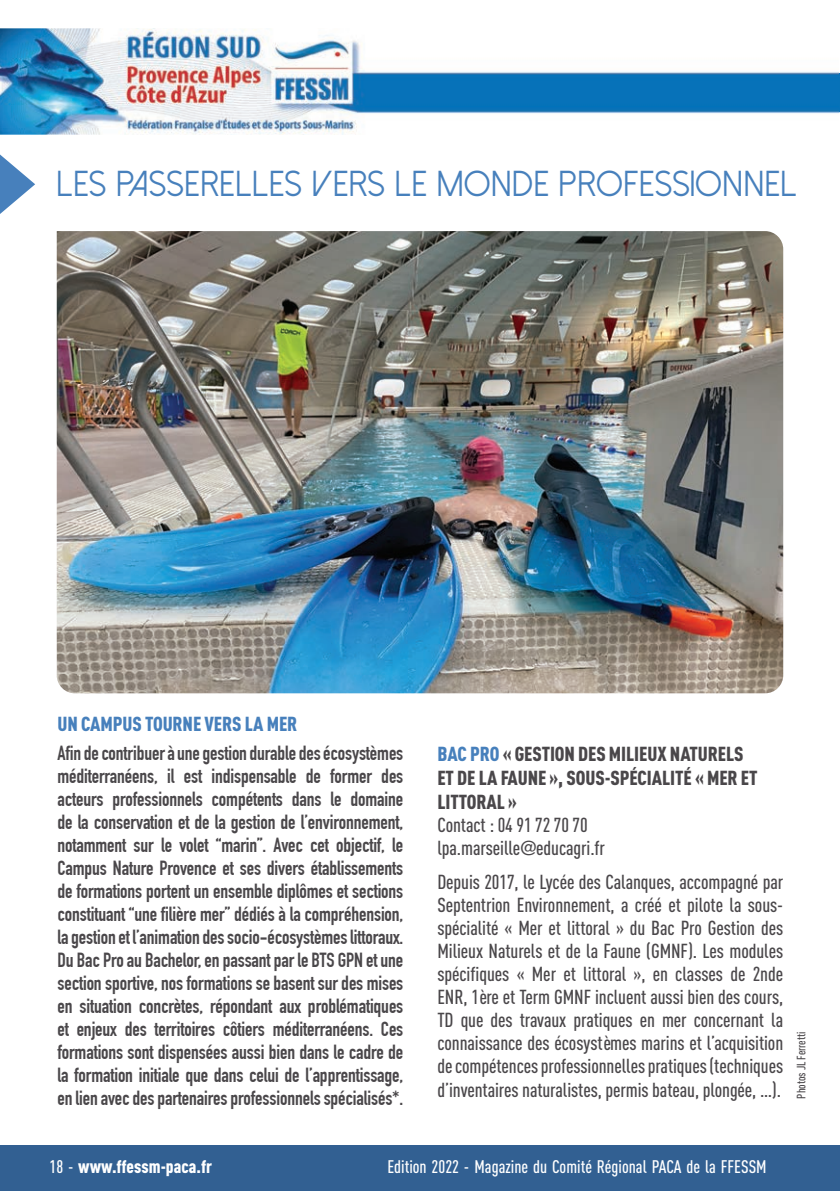
<style>
.page{position:relative;width:840px;height:1191px;background:#fff}
.page>*{position:absolute;margin:0;border:0;box-sizing:border-box;transform-origin:0 0}
.t1{font:36px "Dolce Vita";letter-spacing:.04em;color:#4780bc;scale:.96 1}
.t2{font:700 20px/23px "DIN Condensed";letter-spacing:-.005em;color:#4a474a;text-align:justify}
.t3{font:500 20px/23.2px "DIN Cond";letter-spacing:-.005em;color:#4a474a}
.t4{font:900 20px/24px "DIN Cond";letter-spacing:-.005em;color:#4a474a}
.t5{font:900 20px "DIN Cond";letter-spacing:-.005em;color:#4780bc}
.t6{font:500 18px "DIN Cond";color:#fff}
.t7{font:900 18px "DIN Cond";color:#fff}
.t8{font:500 12px "DIN Cond";letter-spacing:-.005em;color:#4a474a}
.s1{color:#4780bc}
.s2{font-family:"Avenir Next";font-weight:400}
.s3{font-weight:500}
</style>
<div class="page">
<div style="left:0;top:1145px;width:839px;height:46px;background:#326092"></div>
<img style="left:0;top:28px;width:839px;height:107px">
<svg style="left:0;top:154px;width:35px;height:60px"></svg>
<img style="left:57px;top:231px;width:725px;height:462px">
<h1 class="t1" style="left:57px;top:166px;width:771px">LES PASSERELLES VERS LE MONDE PROFESSIONNEL</h1>
<p class="t5" style="left:57px;top:711px;width:241px">UN CAMPUS TOURNE VERS LA MER</p>
<p class="t2" style="left:57px;top:741px;width:347px">Afin de contribuer à une gestion durable des écosystèmes méditerranéens, il est indispensable de former des acteurs professionnels compétents dans le domaine de la conservation et de la gestion de l’environnement, notamment sur le volet “marin”. Avec cet objectif, le Campus Nature Provence et ses divers établissements de formations portent un ensemble diplômes et sections constituant “une filière mer” dédiés à la compréhension, la gestion et l’animation des socio-écosystèmes littoraux.<br>Du Bac Pro au Bachelor, en passant par le BTS GPN et une section sportive, nos formations se basent sur des mises en situation concrètes, répondant aux problématiques et enjeux des territoires côtiers méditerranéens. Ces formations sont dispensées aussi bien dans le cadre de la formation initiale que dans celui de l’apprentissage, en lien avec des partenaires professionnels spécialisés*.</p>
<p class="t4" style="left:437px;top:741px;width:321px"><span class="s1">BAC PRO</span> « GESTION DES MILIEUX NATURELS<br>ET DE LA FAUNE », SOUS-SPÉCIALITÉ « MER ET<br>LITTORAL »</p>
<p class="t3" style="left:437px;top:813px;width:169px">Contact : 04 91 72 70 70 lpa.marseille<span class="s2">@</span>educagri.fr</p>
<p class="t3" style="left:437px;top:870px;width:347px;text-align:justify">Depuis 2017, le Lycée des Calanques, accompagné par Septentrion Environnement, a créé et pilote la sous&shy;spécialité « Mer et littoral » du Bac Pro Gestion des Milieux Naturels et de la Faune (GMNF). Les modules spécifiques « Mer et littoral », en classes de 2nde ENR, 1ère et Term GMNF incluent aussi bien des cours, TD que des travaux pratiques en mer concernant la connaissance des écosystèmes marins et l’acquisition de compétences professionnelles pratiques (techniques d’inventaires naturalistes, permis bateau, plongée, …).</p>
<p class="t8" style="left:793px;top:1098px;width:68px;rotate:-90deg">Photos JL Ferretti</p>
<p class="t7" style="left:49px;top:1155px;width:164px"><span class="s3">18 -</span> www.ffessm-paca.fr</p>
<p class="t6" style="left:387px;top:1155px;width:380px">Edition 2022 - Magazine du Comité Régional PACA de la FFESSM</p>
</div>
